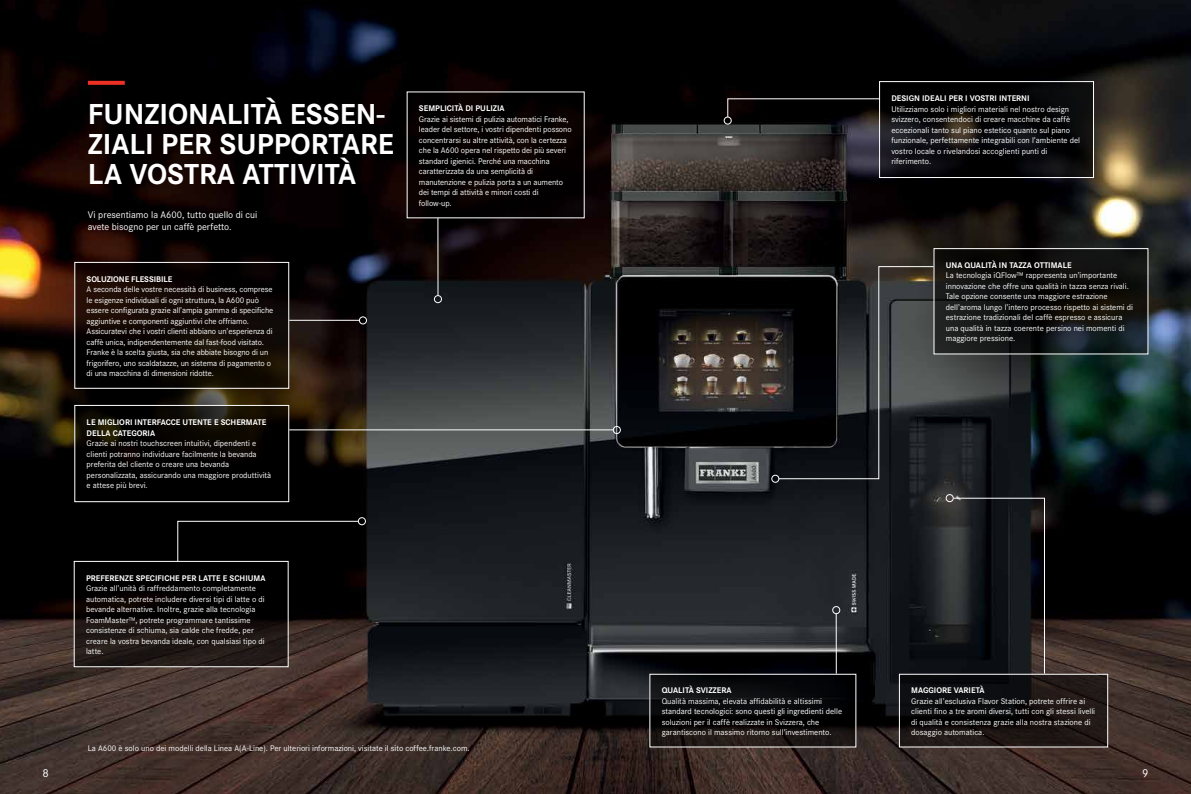
<style>
.page{position:relative;width:1191px;height:794px;background:#fff}
.page>*{position:absolute;margin:0;border:0;box-sizing:border-box;transform-origin:0 0}
.t1{font:700 30px/30px "Corporate S";color:#fff}
.t2{font:12px "Corporate S";color:#fff}
.t3{font:10px/12px "Corporate S";color:#fff}
.t4{font:8.5px/10.5px "Corporate S";color:#fff}
.t5{font:700 8.5px/10.5px "Corporate S";color:#fff}
</style>
<div class="page">
<img style="left:0;top:0;width:1191px;height:794px">
<svg style="left:33px;top:311px;width:333px;height:206px;background:#191108"></svg>
<svg style="left:863px;top:208px;width:328px;height:207px;background:#293231"></svg>
<svg style="left:88px;top:81px;width:37px;height:4px"></svg>
<hr style="left:835px;top:614px;width:1px;height:59px;background:#fff">
<hr style="left:437px;top:218px;width:1px;height:77px;background:#fff">
<hr style="left:289px;top:429px;width:324px;height:1px;background:#fff">
<svg style="left:778px;top:266px;width:156px;height:214px;background:#262729"></svg>
<svg style="left:727px;top:98px;width:152px;height:20px;background:#110f0f"></svg>
<svg style="left:952px;top:497px;width:93px;height:177px;background:#1a1c20"></svg>
<div style="left:832px;top:606px;width:8px;height:8px;border:1px solid #fff;border-radius:50%"></div>
<div style="left:434px;top:295px;width:8px;height:8px;border:1px solid #fff;border-radius:50%"></div>
<div style="left:613px;top:426px;width:8px;height:8px;border:1px solid #fff;border-radius:50%"></div>
<div style="left:771px;top:475px;width:8px;height:8px;border:1px solid #fff;border-radius:50%"></div>
<div style="left:723px;top:116px;width:8px;height:9px;border:1px solid #fff;border-radius:50%"></div>
<div style="left:945px;top:494px;width:8px;height:8px;border:1px solid #fff;border-radius:50%"></div>
<hr style="left:289px;top:320px;width:70px;height:1px;background:#fff">
<div style="left:359px;top:316px;width:8px;height:8px;border:1px solid #fff;border-radius:50%"></div>
<svg style="left:177px;top:520px;width:182px;height:42px;background:#070707"></svg>
<div style="left:358px;top:517px;width:8px;height:8px;border:1px solid #fff;border-radius:50%"></div>
<div style="left:407px;top:92px;width:177px;height:126px;background:#000"></div>
<svg style="left:76px;top:264px;width:211px;height:123px;background:#0e0703"></svg>
<div style="left:74px;top:262px;width:215px;height:127px;border:1px solid #fff"></div>
<svg style="left:76px;top:407px;width:211px;height:93px;background:#060401"></svg>
<div style="left:74px;top:405px;width:215px;height:97px;border:1px solid #fff"></div>
<svg style="left:76px;top:563px;width:211px;height:102px;background:#0e0a09"></svg>
<div style="left:74px;top:561px;width:215px;height:106px;border:1px solid #fff"></div>
<svg style="left:651px;top:676px;width:203px;height:69px;background:#0c0b0c"></svg>
<div style="left:649px;top:674px;width:207px;height:73px;border:1px solid #fff"></div>
<svg style="left:901px;top:676px;width:205px;height:69px;background:#14100f"></svg>
<div style="left:899px;top:674px;width:209px;height:73px;border:1px solid #fff"></div>
<svg style="left:935px;top:250px;width:211px;height:102px;background:#111211"></svg>
<div style="left:933px;top:248px;width:215px;height:106px;border:1px solid #fff"></div>
<svg style="left:881px;top:83px;width:211px;height:93px;background:#0a090b"></svg>
<div style="left:879px;top:81px;width:215px;height:97px;border:1px solid #fff"></div>
<h1 class="t1" style="left:88px;top:97px;width:307px">FUNZIONALITÀ ESSEN-<br>ZIALI PER SUPPORTARE<br>LA VOSTRA ATTIVITÀ</h1>
<p class="t5" style="left:419px;top:102px;width:87px">SEMPLICITÀ DI PULIZIA</p>
<p class="t4" style="left:419px;top:113px;width:154px">Grazie ai sistemi di pulizia automatici Franke, leader del settore, i vostri dipendenti possono concentrarsi su altre attività, con la certezza che la A600 opera nel rispetto dei più severi standard igienici. Perché una macchina caratterizzata da una semplicità di manutenzione e pulizia porta a un aumento dei tempi di attività e minori costi di follow-up.</p>
<p class="t3" style="left:88px;top:208px;width:171px">Vi presentiamo la A600, tutto quello di cui avete bisogno per un caffè perfetto.</p>
<p class="t5" style="left:87px;top:273px;width:87px">SOLUZIONE FLESSIBILE</p>
<p class="t4" style="left:87px;top:283px;width:188px">A seconda delle vostre necessità di business, comprese le esigenze individuali di ogni struttura, la A600 può essere configurata grazie all’ampia gamma di specifiche aggiuntive e componenti aggiuntivi che offriamo.<br>Assicuratevi che i vostri clienti abbiano un’esperienza di caffè unica, indipendentemente dal fast-food visitato.<br>Franke è la scelta giusta, sia che abbiate bisogno di un frigorifero, uno scaldatazze, un sistema di pagamento o di una macchina di dimensioni ridotte.</p>
<p class="t5" style="left:87px;top:417px;width:181px">LE MIGLIORI INTERFACCE UTENTE E SCHERMATE<br>DELLA CATEGORIA</p>
<p class="t4" style="left:87px;top:438px;width:186px">Grazie ai nostri touchscreen intuitivi, dipendenti e clienti potranno individuare facilmente la bevanda preferita del cliente o creare una bevanda personalizzata, assicurando una maggiore produttività e attese più brevi.</p>
<p class="t5" style="left:86px;top:572px;width:181px">PREFERENZE SPECIFICHE PER LATTE E SCHIUMA</p>
<p class="t4" style="left:86px;top:582px;width:180px">Grazie all’unità di raffreddamento completamente automatica, potrete includere diversi tipi di latte o di bevande alternative. Inoltre, grazie alla tecnologia FoamMaster™, potrete programmare tantissime consistenze di schiuma, sia calde che fredde, per creare la vostra bevanda ideale, con qualsiasi tipo di latte.</p>
<p class="t4" style="left:88px;top:743px;width:383px">La A600 è solo uno dei modelli della Linea A(A-Line). Per ulteriori informazioni, visitate il sito coffee.franke.com.</p>
<p class="t5" style="left:891px;top:93px;width:140px">DESIGN IDEALI PER I VOSTRI INTERNI</p>
<p class="t4" style="left:891px;top:103px;width:190px">Utilizziamo solo i migliori materiali nel nostro design svizzero, consentendoci di creare macchine da caffè eccezionali tanto sul piano estetico quanto sul piano funzionale, perfettamente integrabili con l’ambiente del vostro locale o rivelandosi accoglienti punti di riferimento.</p>
<p class="t5" style="left:946px;top:259px;width:127px">UNA QUALITÀ IN TAZZA OTTIMALE</p>
<p class="t4" style="left:946px;top:270px;width:189px">La tecnologia iQFlow™ rappresenta un’importante innovazione che offre una qualità in tazza senza rivali.<br>Tale opzione consente una maggiore estrazione dell’aroma lungo l’intero processo rispetto ai sistemi di estrazione tradizionali del caffè espresso e assicura una qualità in tazza coerente persino nei momenti di maggiore pressione.</p>
<p class="t5" style="left:661px;top:684px;width:71px">QUALITÀ SVIZZERA</p>
<p class="t4" style="left:661px;top:695px;width:182px">Qualità massima, elevata affidabilità e altissimi standard tecnologici: sono questi gli ingredienti delle soluzioni per il caffè realizzate in Svizzera, che garantiscono il massimo ritorno sull’investimento.</p>
<p class="t5" style="left:911px;top:684px;width:75px">MAGGIORE VARIETÀ</p>
<p class="t4" style="left:911px;top:695px;width:185px">Grazie all’esclusiva Flavor Station, potrete offrire ai clienti fino a tre aromi diversi, tutti con gli stessi livelli di qualità e consistenza grazie alla nostra stazione di dosaggio automatica.</p>
<h2 class="t2" style="left:43px;top:764px;width:8px">8</h2>
<h2 class="t2" style="left:1142px;top:764px;width:8px">9</h2>
</div>
